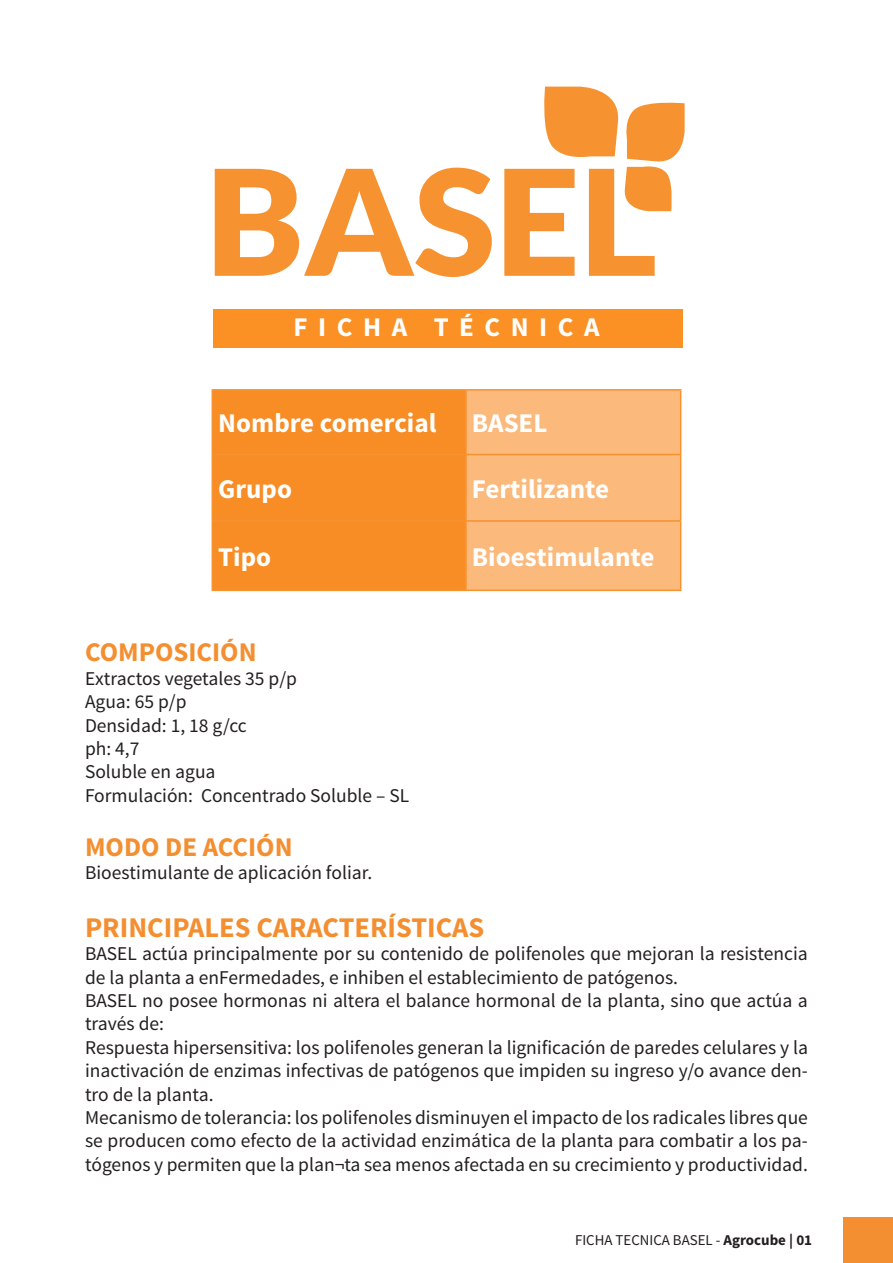
<style>
.page{position:relative;width:893px;height:1263px;background:#fff}
.page>*{position:absolute;margin:0;border:0;box-sizing:border-box;transform-origin:0 0}
.t1{font:900 146.85px "Lato";color:#f69230}
.t2{font:700 28.5px "Source Sans Pro";color:#f48f31}
.t3{font:700 27px "Source Sans Pro";color:#fff}
.t4{font:700 27px "Source Sans Pro";color:#f48f31}
.t5{font:700 27px "Source Sans Pro";letter-spacing:.39em;color:#fff}
.t6{font:19.5px/23.4px "Source Sans Pro";color:#231f20}
.t7{font:15px "Source Sans Pro";color:#231f20}
.s1{font-weight:700}
</style>
<div class="page">
<svg style="left:544px;top:87px;width:141px;height:124px"></svg>
<div style="left:843px;top:1218px;width:50px;height:45px;background:#f48f31"></div>
<div style="left:213px;top:309px;width:469px;height:39px;background:#fb9125"></div>
<div style="left:213px;top:391px;width:252px;height:199px;background:#f88d25"></div>
<div style="left:467px;top:391px;width:213px;height:199px;background:#fbb97c"></div>
<hr style="left:212px;top:389px;width:254px;height:2px;background:#f69230">
<hr style="left:212px;top:391px;width:1px;height:63px;background:#f69230">
<hr style="left:466px;top:389px;width:215px;height:2px;background:#f69230">
<hr style="left:465px;top:391px;width:2px;height:63px;background:#f69230">
<hr style="left:680px;top:391px;width:1px;height:63px;background:#f69230">
<hr style="left:212px;top:454px;width:254px;height:1px;background:#f69230">
<hr style="left:212px;top:455px;width:1px;height:65px;background:#f69230">
<hr style="left:466px;top:454px;width:215px;height:1px;background:#f69230">
<hr style="left:465px;top:455px;width:2px;height:65px;background:#f69230">
<hr style="left:680px;top:455px;width:1px;height:65px;background:#f69230">
<hr style="left:212px;top:520px;width:254px;height:2px;background:#f69230">
<hr style="left:212px;top:522px;width:1px;height:68px;background:#f69230">
<hr style="left:466px;top:520px;width:215px;height:2px;background:#f69230">
<hr style="left:465px;top:522px;width:2px;height:68px;background:#f69230">
<hr style="left:680px;top:522px;width:1px;height:68px;background:#f69230">
<hr style="left:212px;top:590px;width:254px;height:1px;background:#f69230">
<hr style="left:466px;top:590px;width:215px;height:1px;background:#f69230">
<h1 class="t1" style="left:206px;top:136px;width:453px">BASEL</h1>
<p class="t5" style="left:294px;top:310px;width:307px">FICHA TÉCNICA</p>
<p class="t3" style="left:218px;top:406px;width:220px">Nombre comercial</p>
<p class="t3" style="left:472px;top:406px;width:77px">BASEL</p>
<p class="t3" style="left:218px;top:471px;width:75px">Grupo</p>
<p class="t3" style="left:472px;top:471px;width:139px">Fertilizante</p>
<p class="t3" style="left:218px;top:539px;width:54px">Tipo</p>
<p class="t3" style="left:472px;top:539px;width:184px">Bioestimulante</p>
<p class="t4" style="left:85px;top:635px;width:173px">COMPOSICIÓN</p>
<p class="t6" style="left:85px;top:667px;width:213px">Extractos vegetales 35 p/p</p>
<p class="t6" style="left:85px;top:690px;width:103px">Agua: 65 p/p</p>
<p class="t6" style="left:85px;top:714px;width:163px">Densidad: 1, 18 g/cc</p>
<p class="t6" style="left:85px;top:737px;width:56px">ph: 4,7</p>
<p class="t6" style="left:85px;top:760px;width:132px">Soluble en agua</p>
<p class="t6" style="left:85px;top:784px;width:326px">Formulación: Concentrado Soluble – SL</p>
<p class="t4" style="left:85px;top:829px;width:209px">MODO DE ACCIÓN</p>
<p class="t6" style="left:85px;top:861px;width:289px">Bioestimulante de aplicación foliar.</p>
<p class="t2" style="left:85px;top:909px;width:401px">PRINCIPALES CARACTERÍSTICAS</p>
<p class="t6" style="left:85px;top:942px;width:724px">BASEL actúa principalmente por su contenido de polifenoles que mejoran la resistencia de la planta a enFermedades, e inhiben el establecimiento de patógenos.</p>
<p class="t6" style="left:85px;top:989px;width:724px">BASEL no posee hormonas ni altera el balance hormonal de la planta, sino que actúa a través de:</p>
<p class="t6" style="left:85px;top:1036px;width:724px;text-align:justify">Respuesta hipersensitiva: los polifenoles generan la lignificación de paredes celulares y la inactivación de enzimas infectivas de patógenos que impiden su ingreso y/o avance den&shy;tro de la planta.</p>
<p class="t6" style="left:85px;top:1106px;width:724px;text-align:justify">Mecanismo de tolerancia: los polifenoles disminuyen el impacto de los radicales libres que se producen como efecto de la actividad enzimática de la planta para combatir a los pa&shy;tógenos y permiten que la plan¬ta sea menos afectada en su crecimiento y productividad.</p>
<p class="t7" style="left:575px;top:1231px;width:239px">FICHA TECNICA BASEL - <span class="s1">Agrocube | 01</span></p>
</div>
